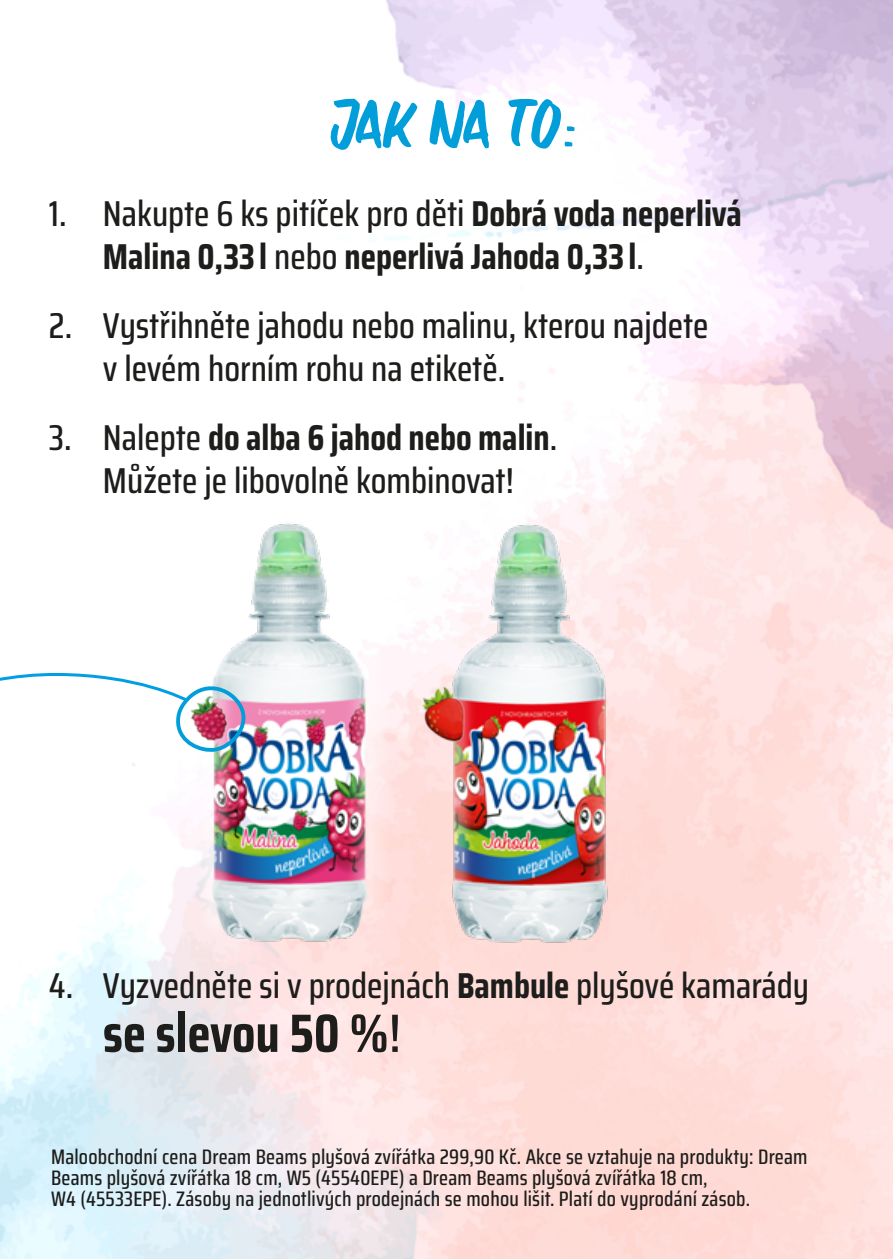
<style>
.page{position:relative;width:893px;height:1259px;background:#fff}
.page>*{position:absolute;margin:0;border:0;box-sizing:border-box;transform-origin:0 0}
.t1{font:700 54px "Saira Condensed";color:#1d1d1b}
.t2{font:51px "Rosheila";color:#019eda}
.t3{font:500 36px/43.2px "Saira Condensed";color:#1d1d1b}
.t4{font:700 36px/43.2px "Saira Condensed";color:#1d1d1b}
.t5{font:500 21px/21px "Saira Condensed";letter-spacing:.01em;color:#1d1d1b}
.s1{font-weight:500}
.s2{font-weight:700}
</style>
<div class="page">
<svg style="left:567px;top:126px;width:7px;height:5px"></svg>
<svg style="left:565px;top:142px;width:7px;height:4px"></svg>
<img style="left:134px;top:522px;width:240px;height:469px">
<img style="left:374px;top:482px;width:309px;height:509px">
<svg style="left:0;top:672px;width:251px;height:93px"></svg>
<img style="left:183px;top:691px;width:55px;height:58px">
<img style="left:413px;top:679px;width:63px;height:70px">
<h2 class="t2" style="left:330px;top:91px;width:234px">JAK NA TO</h2>
<h3 class="t4" style="left:103px;top:191px;width:640px;text-indent:-54px"><span class="s1">1. Nakupte 6 ks pitíček pro děti</span> Dobrá voda neperlivá<br>Malina 0,33 l <span class="s1">nebo</span> neperlivá Jahoda 0,33 l<span class="s1">.</span></h3>
<h3 class="t3" style="left:103px;top:303px;width:607px;text-indent:-54px">2. Vystřihněte jahodu nebo malinu, kterou najdete v levém horním rohu na etiketě.</h3>
<h3 class="t3" style="left:49px;top:415px;width:510px;text-align:center">3. Nalepte <span class="s2">do alba 6 jahod nebo malin</span>.<br>Můžete je libovolně kombinovat!</h3>
<h3 class="t3" style="left:49px;top:963px;width:762px">4. Vyzvedněte si v prodejnách <span class="s2">Bambule</span> plyšové kamarády</h3>
<h1 class="t1" style="left:103px;top:992px;width:300px">se slevou 50 %<span class="s1">!</span></h1>
<p class="t5" style="left:51px;top:1145px;width:758px">Maloobchodní cena Dream Beams plyšová zvířátka 299,90 Kč. Akce se vztahuje na produkty: Dream<br>Beams plyšová zvířátka 18 cm, W5 (45540EPE) a Dream Beams plyšová zvířátka 18 cm,<br>W4 (45533EPE). Zásoby na jednotlivých prodejnách se mohou lišit. Platí do vyprodání zásob.</p>
</div>
